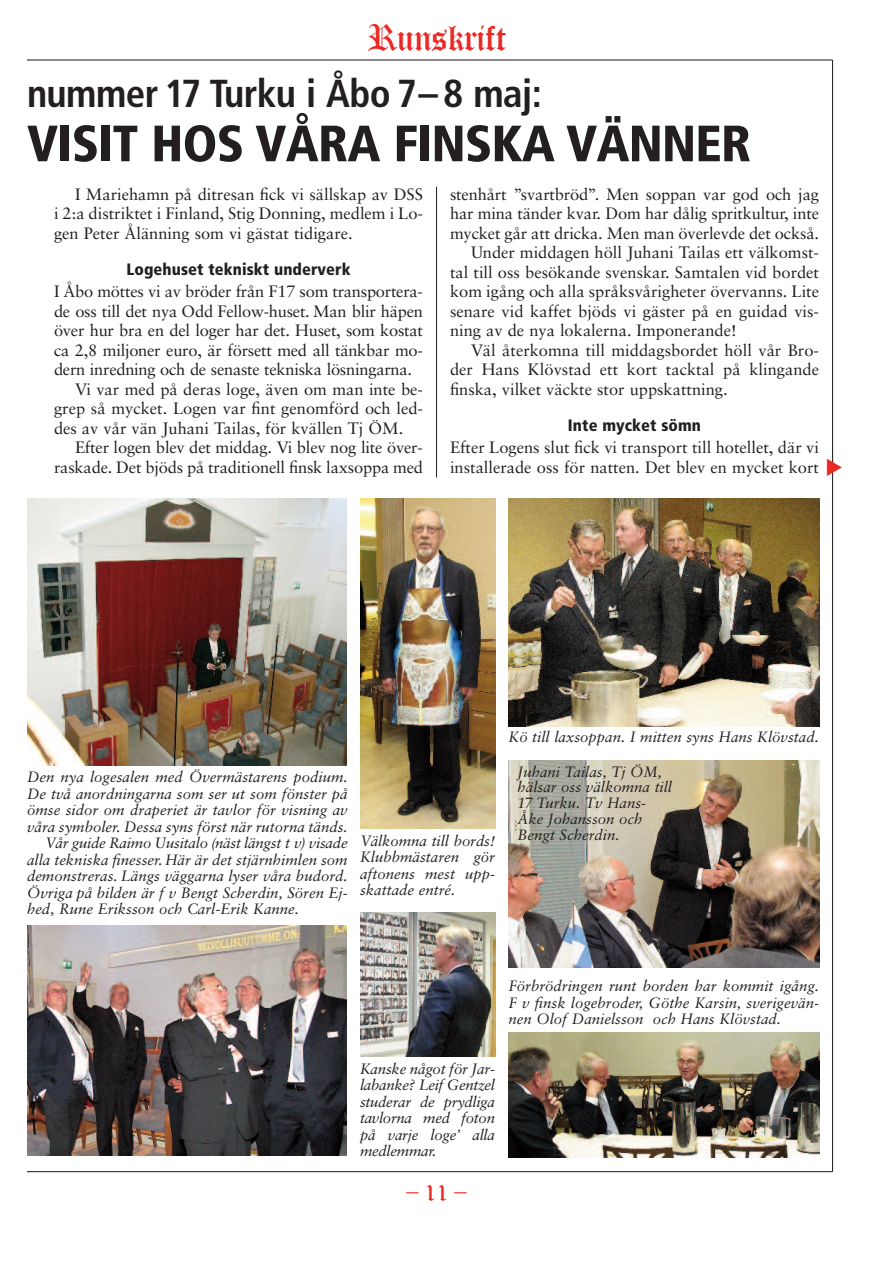
<style>
.page{position:relative;width:893px;height:1263px;background:#fff}
.page>*{position:absolute;margin:0;border:0;box-sizing:border-box;transform-origin:0 0}
.t1{font:900 condensed 51px "Frutiger";letter-spacing:-.015em;color:#231f20}
.t2{font:700 condensed 39px "Frutiger";letter-spacing:-.015em;color:#231f20}
.t3{font:36px "Old English Text";letter-spacing:-.015em;color:#ea2924}
.t4{font:24px "Old English Text";color:#ea2924}
.t5{font:16.5px/19.5px "Sabon";color:#231f20}
.t6{font:900 condensed 16.5px "Frutiger";letter-spacing:.005em;color:#231f20}
.t7{font:italic 15px/16.5px "Sabon";color:#231f20;text-align:justify}
</style>
<div class="page">
<hr style="left:832px;top:60px;width:1px;height:1111px;background:#231f20">
<hr style="left:27px;top:1171px;width:805px;height:1px;background:#231f20">
<hr style="left:27px;top:59px;width:805px;height:2px;background:#231f20">
<img style="left:360px;top:912px;width:135px;height:145px">
<img style="left:360px;top:498px;width:135px;height:330px">
<img style="left:508px;top:498px;width:311px;height:228px">
<img style="left:27px;top:498px;width:319px;height:267px">
<img style="left:508px;top:760px;width:311px;height:208px">
<img style="left:27px;top:926px;width:319px;height:229px">
<img style="left:508px;top:1032px;width:311px;height:125px">
<hr style="left:436px;top:187px;width:1px;height:290px;background:#231f20">
<svg style="left:833px;top:459px;width:1px;height:17px"></svg>
<h3 class="t3" style="left:367px;top:20px;width:140px">Runskrift</h3>
<h2 class="t2" style="left:27px;top:78px;width:516px">nummer 17 Turku i Åbo 7– 8 maj:</h2>
<h1 class="t1" style="left:27px;top:123px;width:726px">VISIT HOS VÅRA FINSKA VÄNNER</h1>
<p class="t5" style="left:54px;top:185px;width:371px;text-align:justify;text-indent:21px">I Mariehamn på ditresan fick vi sällskap av DSS i 2:a distriktet i Finland, Stig Donning, medlem i Lo&shy;gen Peter Ålänning som vi gästat tidigare.</p>
<p class="t6" style="left:126px;top:262px;width:226px">Logehuset tekniskt underverk</p>
<p class="t5" style="left:54px;top:283px;width:371px">I Åbo möttes vi av bröder från F17 som transportera-</p>
<p class="t5" style="left:54px;top:302px;width:371px">de oss till det nya Odd Fellow-huset. Man blir häpen</p>
<p class="t5" style="left:54px;top:322px;width:371px">över hur bra en del loger har det. Huset, som kostat</p>
<p class="t5" style="left:54px;top:341px;width:371px">ca 2,8 miljoner euro, är försett med all tänkbar mo-</p>
<p class="t5" style="left:54px;top:361px;width:359px">dern inredning och de senaste tekniska lösningarna.</p>
<p class="t5" style="left:75px;top:380px;width:350px">Vi var med på deras loge, även om man inte be-</p>
<p class="t5" style="left:54px;top:400px;width:371px">grep så mycket. Logen var fint genomförd och led-</p>
<p class="t5" style="left:54px;top:419px;width:351px">des av vår vän Juhani Tailas, för kvällen Tj ÖM.</p>
<p class="t5" style="left:75px;top:439px;width:350px">Efter logen blev det middag. Vi blev nog lite över-</p>
<p class="t5" style="left:54px;top:458px;width:371px">raskade. Det bjöds på traditionell finsk laxsoppa med</p>
<p class="t5" style="left:450px;top:185px;width:371px">stenhårt ”svartbröd”. Men soppan var god och jag</p>
<p class="t5" style="left:450px;top:205px;width:371px">har mina tänder kvar. Dom har dålig spritkultur, inte</p>
<p class="t5" style="left:450px;top:224px;width:371px">mycket går att dricka. Men man överlevde det också.</p>
<p class="t5" style="left:471px;top:244px;width:350px">Under middagen höll Juhani Tailas ett välkomst-</p>
<p class="t5" style="left:450px;top:263px;width:371px">tal till oss besökande svenskar. Samtalen vid bordet</p>
<p class="t5" style="left:450px;top:283px;width:371px">kom igång och alla språksvårigheter övervanns. Lite</p>
<p class="t5" style="left:450px;top:302px;width:371px">senare vid kaffet bjöds vi gäster på en guidad vis-</p>
<p class="t5" style="left:450px;top:322px;width:288px">ning av de nya lokalerna. Imponerande!</p>
<p class="t5" style="left:471px;top:341px;width:350px">Väl återkomna till middagsbordet höll vår Bro-</p>
<p class="t5" style="left:450px;top:361px;width:371px">der Hans Klövstad ett kort tacktal på klingande</p>
<p class="t5" style="left:450px;top:380px;width:279px">finska, vilket väckte stor uppskattning.</p>
<p class="t6" style="left:568px;top:418px;width:135px">Inte mycket sömn</p>
<p class="t5" style="left:450px;top:439px;width:371px">Efter Logens slut fick vi transport till hotellet, där vi installerade oss för natten. Det blev en mycket kort</p>
<p class="t7" style="left:508px;top:730px;width:312px">Kö till laxsoppan. I mitten syns Hans Klövstad.</p>
<p class="t7" style="left:27px;top:770px;width:322px">Den nya logesalen med Övermästarens podium.</p>
<p class="t7" style="left:27px;top:786px;width:322px">De två anordningarna som ser ut som fönster på</p>
<p class="t7" style="left:27px;top:803px;width:322px">ömse sidor om draperiet är tavlor för visning av</p>
<p class="t7" style="left:27px;top:819px;width:322px">våra symboler. Dessa syns först när rutorna tänds.</p>
<p class="t7" style="left:45px;top:836px;width:304px">Vår guide Raimo Uusitalo (näst längst t v) visade</p>
<p class="t7" style="left:27px;top:852px;width:322px">alla tekniska finesser. Här är det stjärnhimlen som</p>
<p class="t7" style="left:27px;top:869px;width:322px">demonstreras. Längs väggarna lyser våra budord.</p>
<p class="t7" style="left:27px;top:885px;width:322px">Övriga på bilden är f v Bengt Scherdin, Sören Ej-</p>
<p class="t7" style="left:27px;top:902px;width:274px">hed, Rune Eriksson och Carl-Erik Kanne.</p>
<p class="t7" style="left:360px;top:833px;width:137px">Välkomna till bords!<br>Klubbmästaren gör aftonens mest upp&shy;skattade entré.</p>
<p class="t7" style="left:517px;top:764px;width:156px;line-height:15.8px;text-align:left">Juhani Tailas, Tj ÖM, hälsar oss välkomna till<br>17 Turku. Tv Hans-<br>Åke Johansson och<br>Bengt Scherdin.</p>
<p class="t7" style="left:508px;top:979px;width:312px">Förbrödringen runt borden har kommit igång.<br>F v finsk logebroder, Göthe Karsin, sverigevän&shy;nen Olof Danielsson och Hans Klövstad.</p>
<p class="t7" style="left:360px;top:1061px;width:137px">Kanske något för Jar&shy;labanke? Leif Gentzel studerar de prydliga tavlorna med foton på varje loge’ alla medlemmar.</p>
<h3 class="t4" style="left:406px;top:1179px;width:62px">–11–</h3>
</div>
